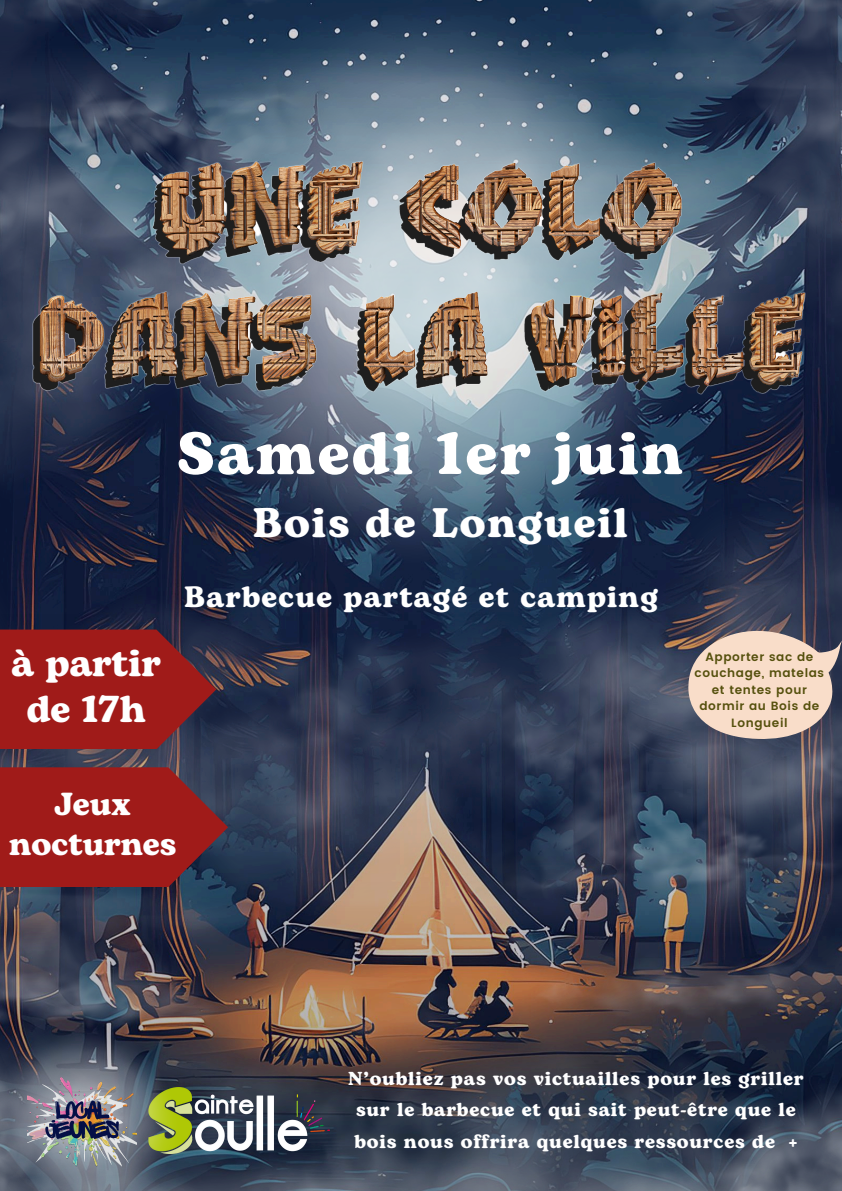
<style>
.page{position:relative;width:842px;height:1191px;background:#fff}
.page>*{position:absolute;margin:0;border:0;box-sizing:border-box;transform-origin:0 0}
.t1{font:700 59.4px "Bogart";letter-spacing:.045em;color:#fff}
.t2{font:700 41.2px "Bogart";letter-spacing:.045em;color:#fff}
.t3{font:700 37.4px/46.6px "Bogart";color:#fff;text-align:center}
.t4{font:700 31.8px/39.7px "Bogart";color:#fff;text-align:center}
.t5{font:700 29.3px "Bogart";letter-spacing:.045em;color:#fff}
.t6{font:700 18.7px/31.4px "Bogart";letter-spacing:.045em;color:#fff;text-align:center}
.t7{font:600 12px/16.5px "Poppins";letter-spacing:.05em;color:#55500d;text-align:center}
</style>
<div class="page">
<img style="left:0;top:411px;width:842px;height:779px">
<img style="left:180px;top:1087px;width:150px;height:66px">
<img style="left:133px;top:411px;width:573px;height:157px">
<svg style="left:0;top:629px;width:216px;height:120px;background:#911d1f"></svg>
<img style="left:0;top:1025px;width:180px;height:165px">
<img style="left:27px;top:1065px;width:109px;height:109px">
<img style="left:0;top:0;width:842px;height:411px">
<svg style="left:685px;top:629px;width:157px;height:111px;background:#c7b3aa"></svg>
<svg style="left:0;top:767px;width:228px;height:120px;background:#911f20"></svg>
<h2 class="t1" style="left:177px;top:411px;width:507px">Samedi 1er juin</h2>
<h1 class="t2" style="left:253px;top:493px;width:376px">Bois de Longueil</h1>
<h2 class="t3" style="left:12px;top:641px;width:151px">à partir de 17h</h2>
<h3 class="t5" style="left:184px;top:576px;width:475px">Barbecue partagé et camping</h3>
<p class="t4" style="left:9px;top:785px;width:168px">Jeux nocturnes</p>
<p class="t7" style="left:695px;top:648px;width:131px">Apporter sac de couchage, matelas et tentes pour dormir au Bois de<br>Longueil</p>
<p class="t6" style="left:348px;top:1063px;width:457px">N’oubliez pas vos victuailles pour les griller sur le barbecue et qui sait peut-être que le bois nous offrira quelques ressources de +</p>
</div>
